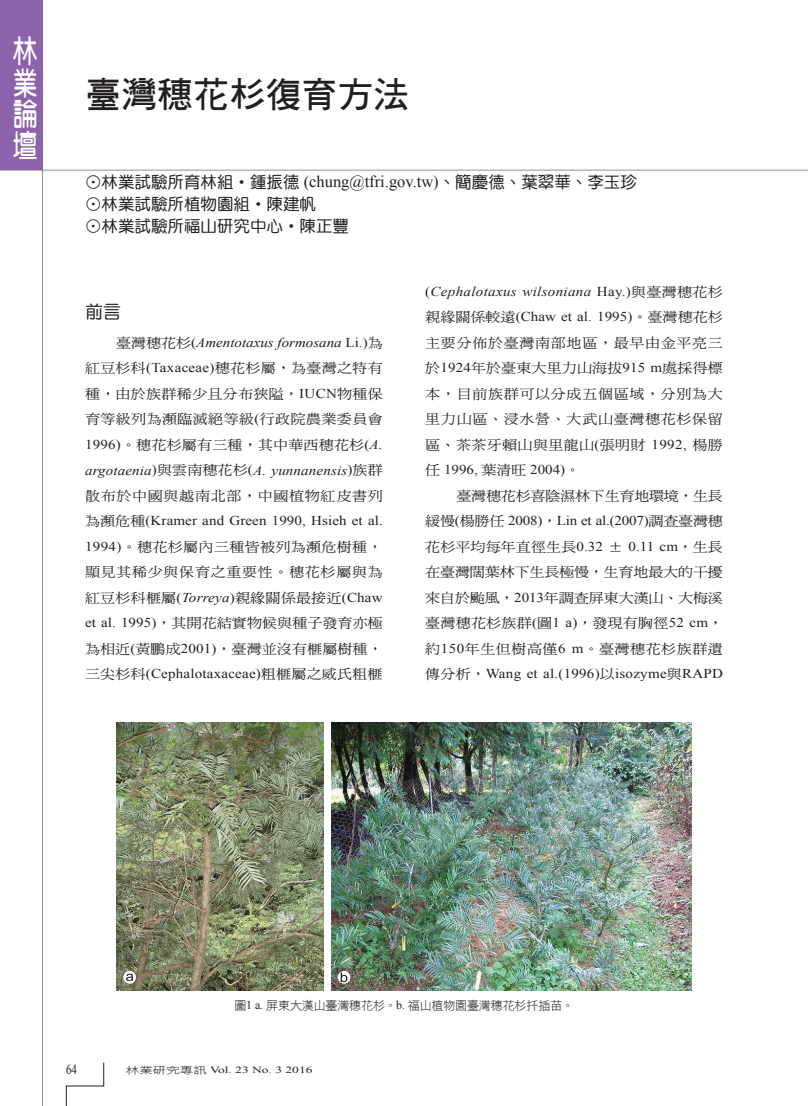
<style>
.page{position:relative;width:808px;height:1106px;background:#fff}
.page>*{position:absolute;margin:0;border:0;box-sizing:border-box;transform-origin:0 0}
._03大標{font:36px "DF Hei W7 WINP BF";color:#231f20}
.t1{font:31.5px/31.5px "DF Yuan W7 WINP BF";color:#fff;text-align:justify;scale:.77 1}
._02-內文中標標準{font:18px "DF Yuan W5 WINP BF";color:#231f20}
._04作者{font:16.5px "DF Yuan W5 WINP BF";color:#231f20}
.t2{font:13.8px "Times New Roman";color:#231f20;scale:.8 1}
._01內文{font:13.5px/25.5px "DF Ming W5 WINP BF";letter-spacing:.015em;color:#231f20;text-align:justify;scale:1.11 1}
._06圖說{font:12px "DF Hei W3 WINP BF";letter-spacing:-.01em;color:#231f20}
.t3{font:9.45px "Times New Roman";color:#231f20;scale:1.43 1}
.s1{font-family:"Times New Roman"}
.s2{font-family:"Times New Roman";font-style:italic}
.s3{font-family:"DF Hei W3 WINP BF"}
</style>
<div class="page">
<hr style="left:0;top:170px;width:808px;height:1px;background:#6c6d70">
<hr style="left:42px;top:0;width:1px;height:1106px;background:#6c6d70">
<svg style="left:66px;top:1062px;width:38px;height:44px"></svg>
<div style="left:0;top:0;width:43px;height:170px;background:#8c62aa"></div>
<img style="left:117px;top:722px;width:207px;height:268px">
<img style="left:331px;top:722px;width:360px;height:268px">
<svg style="left:123px;top:971px;width:13px;height:12px"></svg>
<svg style="left:126px;top:973px;width:7px;height:8px"></svg>
<svg style="left:338px;top:971px;width:12px;height:12px"></svg>
<svg style="left:341px;top:972px;width:6px;height:10px"></svg>
<h2 class="t1" style="left:13px;top:35px;width:32px">林業論壇</h2>
<p class="_03大標" style="left:85px;top:76px;width:325px">臺灣穗花杉復育方法</p>
<p class="_04作者" style="left:85px;top:173px;width:553px">⊙林業試驗所育林組‧鍾振德 <span class="s1">(chung@tfri.gov.tw)</span>、簡慶德、葉翠華、李玉珍</p>
<p class="_04作者" style="left:85px;top:196px;width:232px">⊙林業試驗所植物園組‧陳建帆</p>
<p class="_04作者" style="left:85px;top:218px;width:265px">⊙林業試驗所福山研究中心‧陳正豐</p>
<p class="_02-內文中標標準" style="left:85px;top:302px;width:37px">前言</p>
<p class="_01內文" style="left:85px;top:330px;width:270px;text-indent:31px">臺灣穗花杉<span class="s1">(</span><span class="s2">Amentotaxus formosana</span> <span class="s1">Li.)</span>為紅豆杉科<span class="s1">(Taxaceae)</span>穗花杉屬，為臺灣之特有種，由於族群稀少且分布狹隘，<span class="s1">IUCN</span>物種保育等級列為瀕臨滅絕等級<span class="s1">(</span>行政院農業委員會<span class="s1">1996)</span>。穗花杉屬有三種，其中華西穗花杉<span class="s1">(</span><span class="s2">A. argotaenia</span><span class="s1">)</span>與雲南穗花杉<span class="s1">(</span><span class="s2">A. yunnanensis</span><span class="s1">)</span>族群散布於中國與越南北部，中國植物紅皮書列為瀕危種<span class="s1">(Kramer and Green 1990, Hsieh et al.<br>1994)</span>。穗花杉屬內三種皆被列為瀕危樹種，顯見其稀少與保育之重要性。穗花杉屬與為紅豆杉科榧屬<span class="s1">(</span><span class="s2">Torreya</span><span class="s1">)</span>親緣關係最接近<span class="s1">(Chaw et al. 1995)</span>，其開花結實物候與種子發育亦極為相近<span class="s1">(</span>黃鵬成<span class="s1">2001)</span>，臺灣並沒有榧屬樹種，三尖杉科<span class="s1">(Cephalotaxaceae)</span>粗榧屬之威氏粗榧</p>
<p class="_01內文" style="left:425px;top:279px;width:270px"><span class="s1">(</span><span class="s2">Cephalotaxus wilsoniana</span> <span class="s1">Hay.)</span>與臺灣穗花杉親緣關係較遠<span class="s1">(Chaw et al. 1995)</span>。臺灣穗花杉主要分佈於臺灣南部地區，最早由金平亮三於<span class="s1">1924</span>年於臺東大里力山海拔<span class="s1">915 m</span>處採得標本，目前族群可以分成五個區域，分別為大里力山區、浸水營、大武山臺灣穗花杉保留區、茶茶牙賴山與里龍山<span class="s1">(</span>張明財 <span class="s1">1992,</span> 楊勝任 <span class="s1">1996,</span> 葉清旺 <span class="s1">2004)</span>。</p>
<p class="_01內文" style="left:425px;top:483px;width:270px;text-indent:31px">臺灣穗花杉喜陰濕林下生育地環境，生長緩慢<span class="s1">(</span>楊勝任 <span class="s1">2008)</span>，<span class="s1">Lin et al.(2007)</span>調查臺灣穗花杉平均每年直徑生長<span class="s1">0.32</span> ± <span class="s1">0.11 cm</span>，生長在臺灣闊葉林下生長極慢，生育地最大的干擾來自於颱風，<span class="s1">2013</span>年調查屏東大漢山、大梅溪臺灣穗花杉族群<span class="s1">(</span>圖<span class="s1">1 a)</span>，發現有胸徑<span class="s1">52 cm</span>，約<span class="s1">150</span>年生但樹高僅<span class="s1">6 m</span>。臺灣穗花杉族群遺傳分析，<span class="s1">Wang et al.(1996)</span>以<span class="s1">isozyme</span>與<span class="s1">RAPD</span></p>
<p class="_06圖說" style="left:234px;top:999px;width:341px">圖<span class="s1">1 a.</span> 屏東大漢山臺灣穗花杉。<span class="s1">b.</span> 福山植物園臺灣穗花杉扦插苗。</p>
<p class="t2" style="left:66px;top:1060px;width:15px">64</p>
<p class="t3" style="left:126px;top:1063px;width:132px"><span class="s3">林業研究專訊</span> Vol. 23 No. 3 2016</p>
</div>
